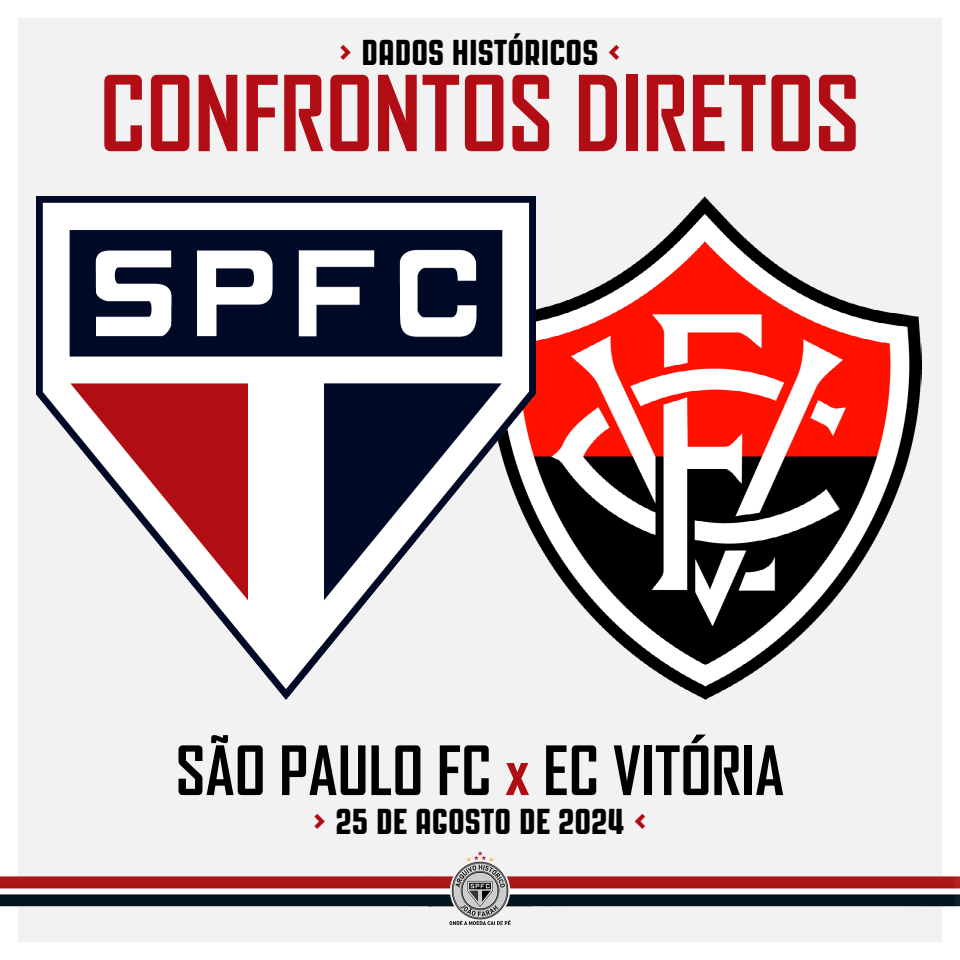
<style>
.page{position:relative;width:960px;height:960px;background:#fff}
.page>*{position:absolute;margin:0;border:0;box-sizing:border-box;transform-origin:0 0}
.t1{font:700 100px "Agency FB";color:#b20d15}
.t2{font:700 65px "Agency FB";color:#000}
.t3{font:36px "PAG Revolucion";color:#000}
.s1{color:#b20d15}
</style>
<div class="page">
<div style="left:18px;top:18px;width:924px;height:924px;background:#f2f2f2"></div>
<img style="left:0;top:852px;width:960px;height:72px">
<img style="left:536px;top:196px;width:386px;height:504px">
<img style="left:36px;top:196px;width:500px;height:504px">
<p class="t3" style="left:338px;top:32px;width:286px"><span class="s1">&gt;</span> DADOS HISTÓRICOS <span class="s1">&lt;</span></p>
<h1 class="t1" style="left:100px;top:51px;width:762px">CONFRONTOS DIRETOS</h1>
<h2 class="t2" style="left:176px;top:730px;width:610px">SÃO PAULO FC <span class="s1">x</span> EC VITÓRIA</h2>
<p class="t3" style="left:312px;top:802px;width:338px"><span class="s1">&gt;</span> 25 DE AGOSTO de 2024 <span class="s1">&lt;</span></p>
</div>
